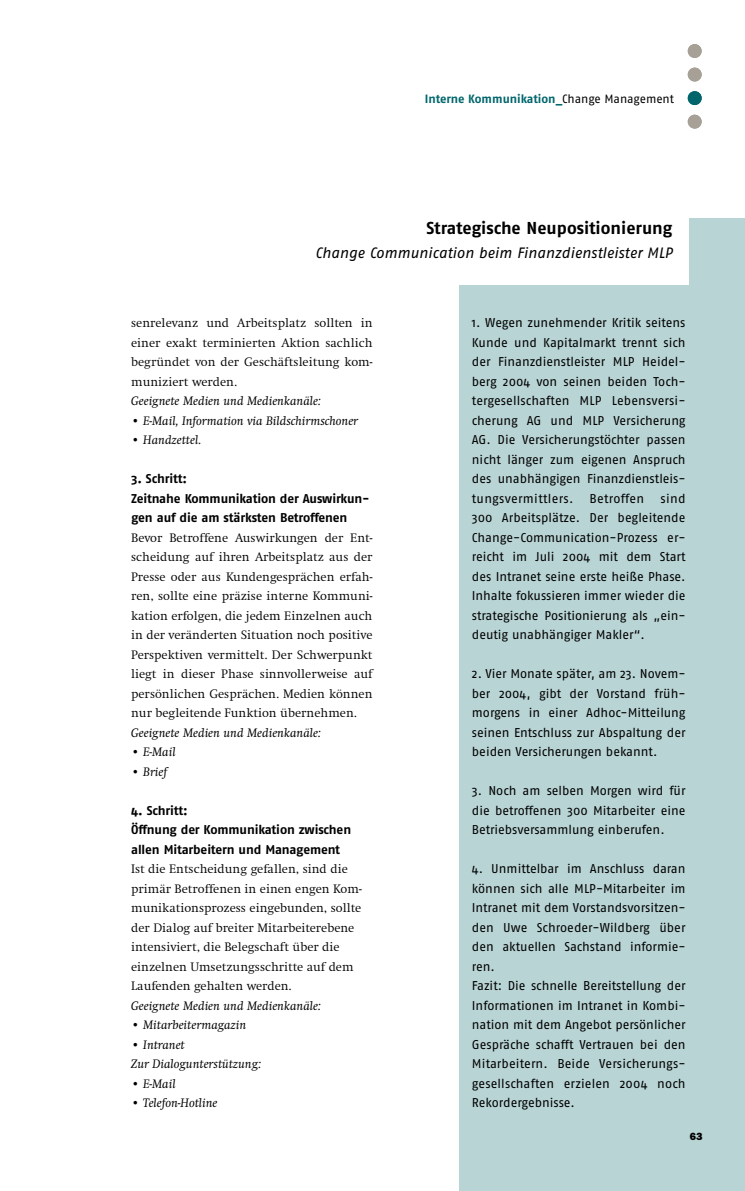
<style>
.page{position:relative;width:745px;height:1191px;background:#fff}
.page>*{position:absolute;margin:0;border:0;box-sizing:border-box;transform-origin:0 0}
.t1{font:700 17.25px "Fago No";letter-spacing:-.005em;color:#000}
.t2{font:italic 15px "Fago No";letter-spacing:-.005em;color:#000}
.t3{font:12.75px/19.5px "Fago No";color:#000}
.t4{font:300 12.75px/19.5px "Swift";color:#000;text-align:justify}
.t5{font:italic 12.75px/19.5px "Swift";color:#000}
.t6{font:700 12.75px/19.5px "Fago No";letter-spacing:-.015em;color:#000}
.t7{font:700 12px "Fago No";letter-spacing:-.005em;color:#00666c}
.t8{font:800 10.5px "Franklin Gothic";color:#000}
.s1{font-weight:400;color:#000}
</style>
<div class="page">
<div style="left:459px;top:218px;width:285px;height:973px;background:#b9d4d5"></div>
<div style="left:437px;top:202px;width:251px;height:83px;background:#fff"></div>
<div style="left:687px;top:44px;width:14px;height:14px;background:#a6a096;border-radius:50%"></div>
<div style="left:687px;top:68px;width:14px;height:13px;background:#a6a096;border-radius:50%"></div>
<div style="left:687px;top:91px;width:14px;height:14px;background:#00666c;border-radius:50%"></div>
<div style="left:687px;top:115px;width:14px;height:14px;background:#a6a096;border-radius:50%"></div>
<p class="t7" style="left:424px;top:92px;width:250px">I nterne Kommunikation_<span class="s1">Change Management</span></p>
<h1 class="t1" style="left:426px;top:217px;width:247px">Strategische Neupositionierung</h1>
<p class="t2" style="left:315px;top:244px;width:359px">Change Communication beim Finanzdienstleister MLP</p>
<p class="t4" style="left:131px;top:313px;width:243px">senrelevanz und Arbeitsplatz sollten in einer exakt terminierten Aktion sachlich begründet von der Geschäftsleitung kom&shy;muniziert werden.</p>
<p class="t5" style="left:131px;top:391px;width:191px">Geeignete Medien und Medienkanäle:</p>
<p class="t5" style="left:131px;top:411px;width:228px">• E-Mail, Information via Bildschirmschoner</p>
<p class="t5" style="left:131px;top:430px;width:71px">• Handzettel.</p>
<p class="t6" style="left:131px;top:469px;width:239px">3. Schritt:<br>Zeitnahe Kommunikation der Auswirkun&shy;gen auf die am stärksten Betroffenen</p>
<p class="t4" style="left:131px;top:528px;width:243px">Bevor Betroffene Auswirkungen der Ent&shy;scheidung auf ihren Arbeitsplatz aus der Presse oder aus Kundengesprächen erfah&shy;ren, sollte eine präzise interne Kommuni&shy;kation erfolgen, die jedem Einzelnen auch in der veränderten Situation noch positive Perspektiven vermittelt. Der Schwerpunkt liegt in dieser Phase sinnvollerweise auf persönlichen Gesprächen. Medien können nur begleitende Funktion übernehmen.</p>
<p class="t5" style="left:131px;top:723px;width:191px">Geeignete Medien und Medienkanäle:</p>
<p class="t5" style="left:131px;top:742px;width:46px">• E-Mail</p>
<p class="t5" style="left:131px;top:762px;width:37px">• Brief</p>
<p class="t6" style="left:131px;top:800px;width:221px">4. Schritt:<br>Öffnung der Kommunikation zwischen allen Mitarbeitern und Management</p>
<p class="t4" style="left:131px;top:859px;width:232px;text-align:left">Ist die Entscheidung gefallen, sind die primär Betroffenen in einen engen Kom&shy;munikationsprozess eingebunden, sollte der Dialog auf breiter Mitarbeiterebene intensiviert, die Belegschaft über die einzelnen Umsetzungsschritte auf dem Laufenden gehalten werden.</p>
<p class="t5" style="left:131px;top:996px;width:191px">Geeignete Medien und Medienkanäle:</p>
<p class="t5" style="left:131px;top:1015px;width:116px">• Mitarbeitermagazin</p>
<p class="t5" style="left:131px;top:1035px;width:131px">• Intranet<br>Zur Dialogunterstützung:</p>
<p class="t5" style="left:131px;top:1074px;width:46px">• E-Mail</p>
<p class="t5" style="left:131px;top:1093px;width:88px">• Telefon-Hotline</p>
<p class="t3" style="left:471px;top:313px;width:215px">1. Wegen zunehmender Kritik seitens Kunde und Kapitalmarkt trennt sich der Finanzdienstleister MLP Heidel&shy;berg 2004 von seinen beiden Toch&shy;tergesellschaften MLP Lebensversi&shy;cherung AG und MLP Versicherung AG. Die Versicherungstöchter passen nicht länger zum eigenen Anspruch des unabhängigen Finanzdienstleis&shy;tungs-vermittlers.</p>
<p class="t3" style="left:471px;top:488px;width:215px;text-indent:188px">sind<br>300 Arbeitsplätze. Der begleitende<br>Change-Communication-Prozess er-- reicht im Juli 2004 mit dem Start des Intranet seine erste heiße Phase.<br>Inhalte fokussieren immer wieder die strategische Positionierung als „ein&shy;deutig unabhängiger Makler“.</p>
<p class="t3" style="left:471px;top:664px;width:215px;text-align:justify">2. Vier Monate später, am 23. Novem&shy;ber 2004, gibt der Vorstand früh&shy;morgens in einer Adhoc-Mitteilung seinen Entschluss zur Abspaltung der beiden Versicherungen bekannt.</p>
<p class="t3" style="left:471px;top:781px;width:215px;text-align:justify">3. Noch am selben Morgen wird für die betroffenen 300 Mitarbeiter eine Betriebsversammlung einberufen.</p>
<p class="t3" style="left:471px;top:859px;width:215px">4. Unmittelbar im Anschluss daran können sich alle MLP-Mitarbeiter im<br>Intranet mit dem Vorstandsvorsitzen&shy;den Uwe Schroeder-Wildberg über den aktuellen Sachstand informie&shy;ren.<br>Fazit: Die schnelle Bereitstellung der<br>Informationen im Intranet in Kombi&shy;nation mit dem Angebot persönlicher<br>Gespräche schafft Vertrauen bei den<br>Mitarbeitern. Beide Versicherungs&shy;gesellschaften erzielen 2004 noch<br>Rekordergebnisse.</p>
<p class="t3" style="left:589px;top:488px;width:56px">Betroffen</p>
<p class="t8" style="left:689px;top:1130px;width:14px">---63</p>
<p class="t8" style="left:689px;top:1133px;width:14px">-----63</p>
</div>
